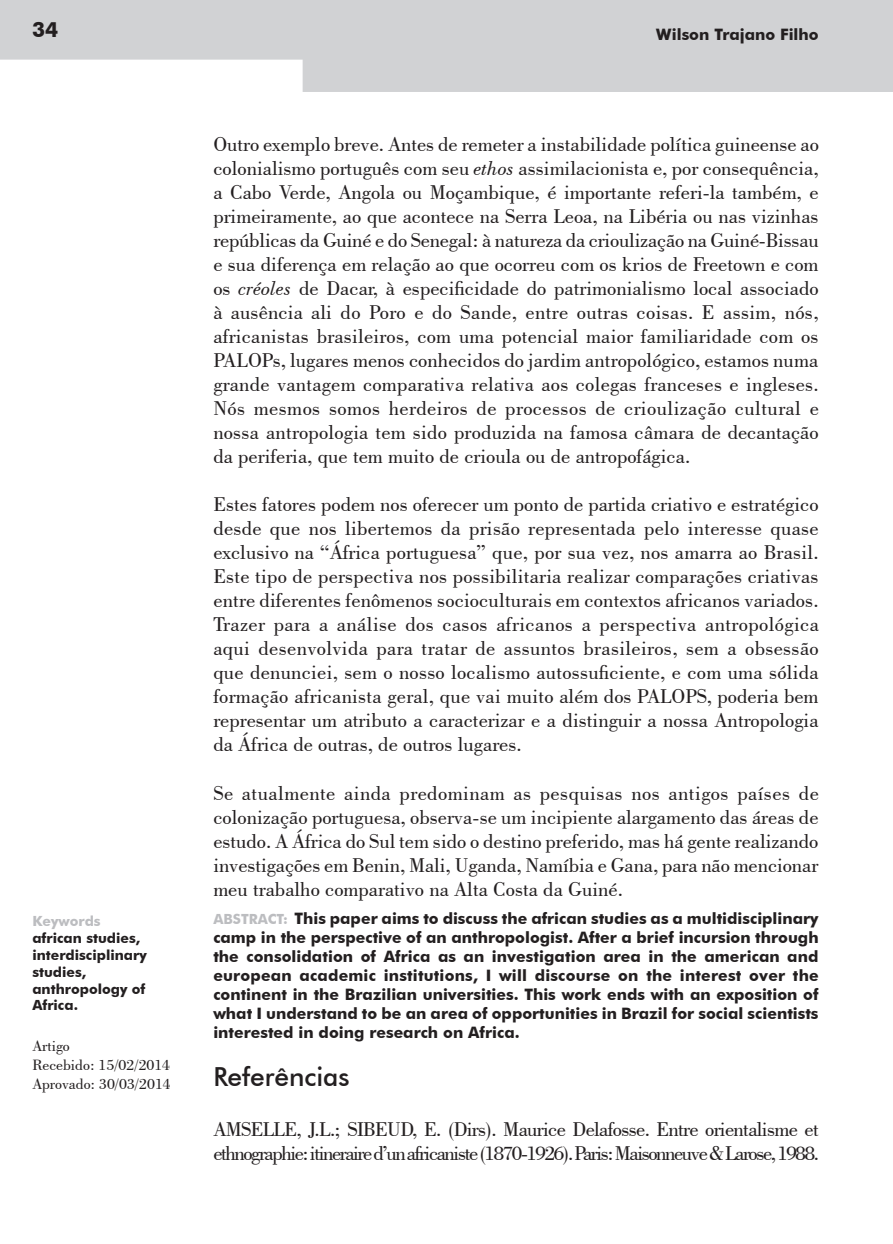
<style>
.page{position:relative;width:893px;height:1244px;background:#fff}
.page>*{position:absolute;margin:0;border:0;box-sizing:border-box;transform-origin:0 0}
.footnote_text{font:500 26.25px "Futura BT";color:#231f20}
.footnote_text-2{font:21px/24px "Bodoni BT";color:#231f20;text-align:justify}
.footnote_text-3{font:21px/24.5px "Bodoni BT";letter-spacing:-.065em;color:#231f20}
.t1{font:700 21px "Futura BT";color:#231f20}
.Body_Text_2{font:700 15.75px/18.9px "Futura BT";color:#231f20;text-align:justify}
.t2{font:15.75px/18.9px "Bodoni BT";color:#231f20}
.heading_1{font:700 15.75px "Futura BT";color:#231f20}
.Body_Text_2-2{font:700 14px/16.8px "Futura BT";color:#231f20}
.s1{color:#bcbdc0}
.s2{font-style:italic}
.s3{font-size:14px;color:#bcbdc0}
</style>
<div class="page">
<div style="left:0;top:0;width:893px;height:60px;background:#d1d2d4"></div>
<div style="left:303px;top:0;width:590px;height:92px;background:#d1d2d4"></div>
<p class="t1" style="left:32px;top:16px;width:27px">34</p>
<p class="heading_1" style="left:656px;top:25px;width:164px">Wilson Trajano Filho</p>
<p class="Body_Text_2-2" style="left:32px;top:913px;width:116px"><span class="s1">Keywords </span>african studies, interdisciplinary studies, anthropology of<br>Africa.</p>
<p class="t2" style="left:32px;top:1036px;width:39px">Artigo</p>
<p class="t2" style="left:32px;top:1055px;width:140px">Recebido: 15/02/2014<br>Aprovado: 30/03/2014</p>
<p class="footnote_text-2" style="left:213px;top:131px;width:607px">Outro exemplo breve. Antes de remeter a instabilidade política guineense ao colonialismo português com seu <span class="s2">ethos</span> assimilacionista e, por consequência, a Cabo Verde, Angola ou Moçambique, é importante referi-la também, e primeiramente, ao que acontece na Serra Leoa, na Libéria ou nas vizinhas repúblicas da Guiné e do Senegal: à natureza da crioulização na Guiné-Bissau e sua diferença em relação ao que ocorreu com os krios de Freetown e com os <span class="s2">créoles</span> de Dacar, à especificidade do patrimonialismo local associado à ausência ali do Poro e do Sande, entre outras coisas. E assim, nós, africanistas brasileiros, com uma potencial maior familiaridade com os PALOPs, lugares menos conhecidos do jardim antropológico, estamos numa grande vantagem comparativa relativa aos colegas franceses e ingleses.<br>Nós mesmos somos herdeiros de processos de crioulização cultural e nossa antropologia tem sido produzida na famosa câmara de decantação da periferia, que tem muito de crioula ou de antropofágica.</p>
<p class="footnote_text-2" style="left:213px;top:492px;width:607px">Estes fatores podem nos oferecer um ponto de partida criativo e estratégico desde que nos libertemos da prisão representada pelo interesse quase exclusivo na “África portuguesa” que, por sua vez, nos amarra ao Brasil.<br>Este tipo de perspectiva nos possibilitaria realizar comparações criativas entre diferentes fenômenos socioculturais em contextos africanos variados.<br>Trazer para a análise dos casos africanos a perspectiva antropológica aqui desenvolvida para tratar de assuntos brasileiros, sem a obsessão que denunciei, sem o nosso localismo autossuficiente, e com uma sólida formação africanista geral, que vai muito além dos PALOPS, poderia bem representar um atributo a caracterizar e a distinguir a nossa Antropologia da África de outras, de outros lugares.</p>
<p class="footnote_text-2" style="left:213px;top:780px;width:607px">Se atualmente ainda predominam as pesquisas nos antigos países de colonização portuguesa, observa-se um incipiente alargamento das áreas de estudo. A África do Sul tem sido o destino preferido, mas há gente realizando investigações em Benin, Mali, Uganda, Namíbia e Gana, para não mencionar meu trabalho comparativo na Alta Costa da Guiné.</p>
<p class="Body_Text_2" style="left:213px;top:909px;width:607px"><span class="s3">ABSTRACT:</span> This paper aims to discuss the african studies as a multidisciplinary camp in the perspective of an anthropologist. After a brief incursion through the consolidation of Africa as an investigation area in the american and european academic institutions, I will discourse on the interest over the continent in the Brazilian universities. This work ends with an exposition of what I understand to be an area of opportunities in Brazil for social scientists interested in doing research on Africa.</p>
<p class="footnote_text" style="left:213px;top:1061px;width:138px">Referências</p>
<p class="footnote_text-3" style="left:213px;top:1116px;width:607px">AMSELLE, J.L.; SIBEUD, E. (Dirs). Maurice Delafosse. Entre orientalisme et ethnographie: itineraire d’un africaniste (1870-1926). Paris: Maisonneuve &amp; Larose, 1988.</p>
</div>
